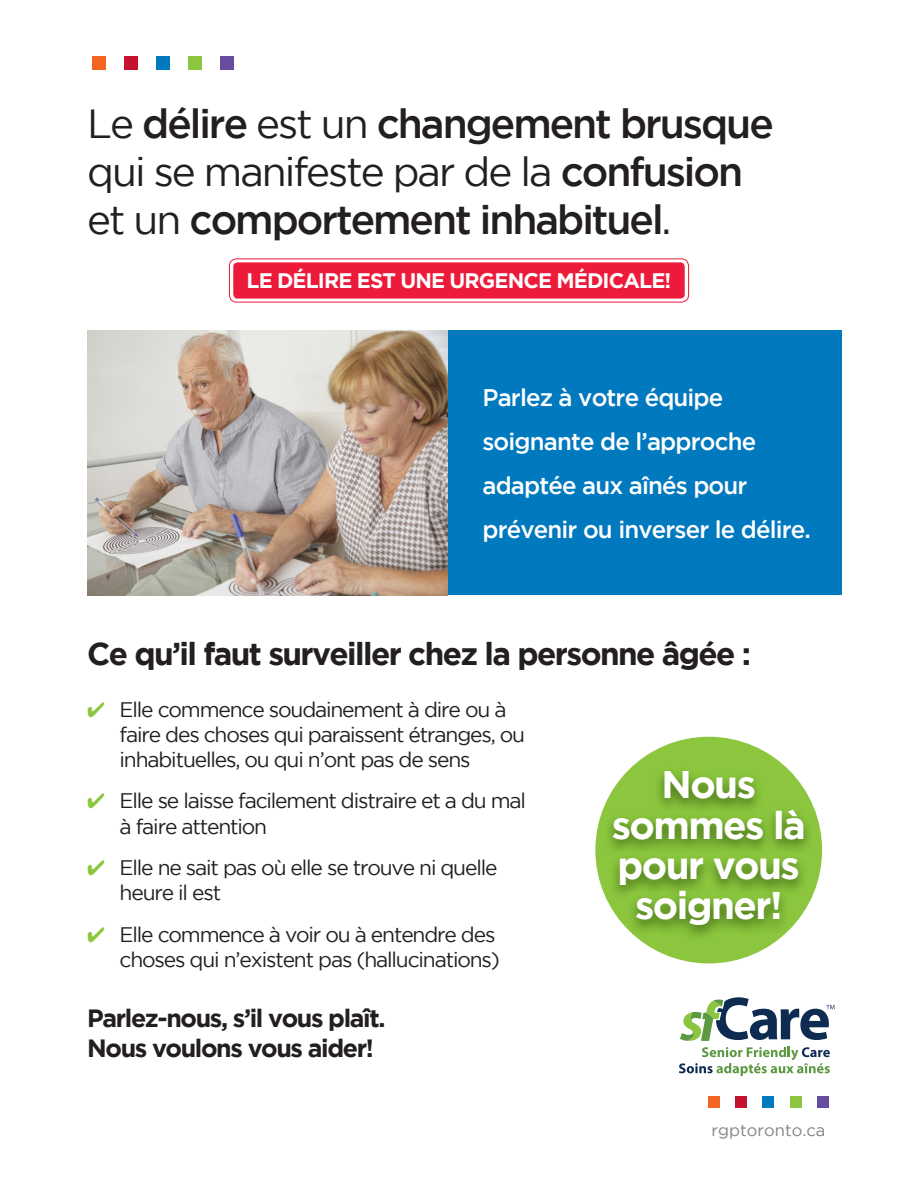
<style>
.page{position:relative;width:918px;height:1188px;background:#fff}
.page>*{position:absolute;margin:0;border:0;box-sizing:border-box;transform-origin:0 0}
.t1{font:500 40.5px/48px "Gotham";letter-spacing:-.05em;color:#231f20}
.t2{font:700 38.4px/40.3px "Gotham";letter-spacing:-.04em;color:#fff;text-align:center}
.t3{font:700 31.5px "Gotham";letter-spacing:-.05em;color:#231f20}
.t4{font:700 24.9px/29.8px "Gotham";letter-spacing:-.055em;color:#231f20}
.t5{font:500 24px/44.1px "Gotham";letter-spacing:-.035em;color:#fff}
.t6{font:21px/25.2px "Gotham";letter-spacing:-.055em;color:#231f20}
.t7{font:700 21px "Gotham";letter-spacing:-.04em;color:#fff}
.t8{font:16.5px "Gotham";color:#808285}
.s1{font-weight:400}
.s2{color:#8bc63e}
</style>
<div class="page">
<div style="left:595px;top:737px;width:227px;height:226px;background:#8bc63e;border-radius:50%"></div>
<div style="left:603px;top:767px;width:211px;height:175px;background:#2e530a;opacity:.75"></div>
<div style="left:92px;top:56px;width:13px;height:14px;background:#f36421"></div>
<div style="left:124px;top:56px;width:13px;height:14px;background:#c6112f"></div>
<div style="left:156px;top:56px;width:14px;height:14px;background:#0079be"></div>
<div style="left:188px;top:56px;width:14px;height:14px;background:#8bc63e"></div>
<div style="left:220px;top:56px;width:14px;height:14px;background:#674c9f"></div>
<div style="left:233px;top:262px;width:452px;height:37px;background:#ed1a3a;border-radius:4px"></div>
<div style="left:229px;top:259px;width:460px;height:43px;border:1px solid #ed1a3a;border-radius:7px"></div>
<div style="left:447px;top:330px;width:395px;height:265px;background:#0079be"></div>
<img style="left:87px;top:331px;width:361px;height:264px">
<div style="left:708px;top:1096px;width:11px;height:12px;background:#f36421"></div>
<div style="left:735px;top:1096px;width:12px;height:12px;background:#c6112f"></div>
<div style="left:762px;top:1096px;width:12px;height:12px;background:#0079be"></div>
<div style="left:790px;top:1096px;width:11px;height:12px;background:#8bc63e"></div>
<div style="left:817px;top:1096px;width:12px;height:12px;background:#674c9f"></div>
<svg style="left:679px;top:1047px;width:151px;height:29px"></svg>
<svg style="left:680px;top:997px;width:155px;height:44px"></svg>
<p class="t1" style="left:87px;top:98px;width:688px"><span class="s1">Le</span> délire <span class="s1">est un</span> changement brusque <span class="s1">qui se manifeste par de la</span> confusion <span class="s1">et un</span> comportement inhabituel<span class="s1">.</span></p>
<p class="t7" style="left:247px;top:268px;width:426px">LE DÉLIRE EST UNE URGENCE MÉDICALE!</p>
<p class="t5" style="left:482px;top:375px;width:330px">Parlez à votre équipe soignante de l’approche adaptée aux aînés pour prévenir ou inverser le délire.</p>
<p class="t3" style="left:87px;top:635px;width:665px">Ce qu’il faut surveiller chez la personne âgée :</p>
<p class="t6" style="left:120px;top:696px;width:407px;text-indent:-32px"><span class="s2">✔</span> Elle commence soudainement à dire ou à faire des choses qui paraissent étranges, ou inhabituelles, ou qui n’ont pas de sens</p>
<p class="t6" style="left:120px;top:788px;width:408px;text-indent:-32px"><span class="s2">✔</span> Elle se laisse facilement distraire et a du mal à faire attention</p>
<p class="t6" style="left:120px;top:855px;width:379px;text-indent:-32px"><span class="s2">✔</span> Elle ne sait pas où elle se trouve ni quelle heure il est</p>
<p class="t6" style="left:87px;top:921px;width:414px;text-align:right"><span class="s2">✔</span> Elle commence à voir ou à entendre des choses qui n’existent pas (hallucinations)</p>
<p class="t4" style="left:87px;top:1003px;width:300px">Parlez-nous, s’il vous plaît.<br>Nous voulons vous aider!</p>
<p class="t2" style="left:612px;top:763px;width:196px">Nous sommes là pour vous soigner!</p>
<p class="t8" style="left:712px;top:1121px;width:115px">rgptoronto.ca</p>
</div>
